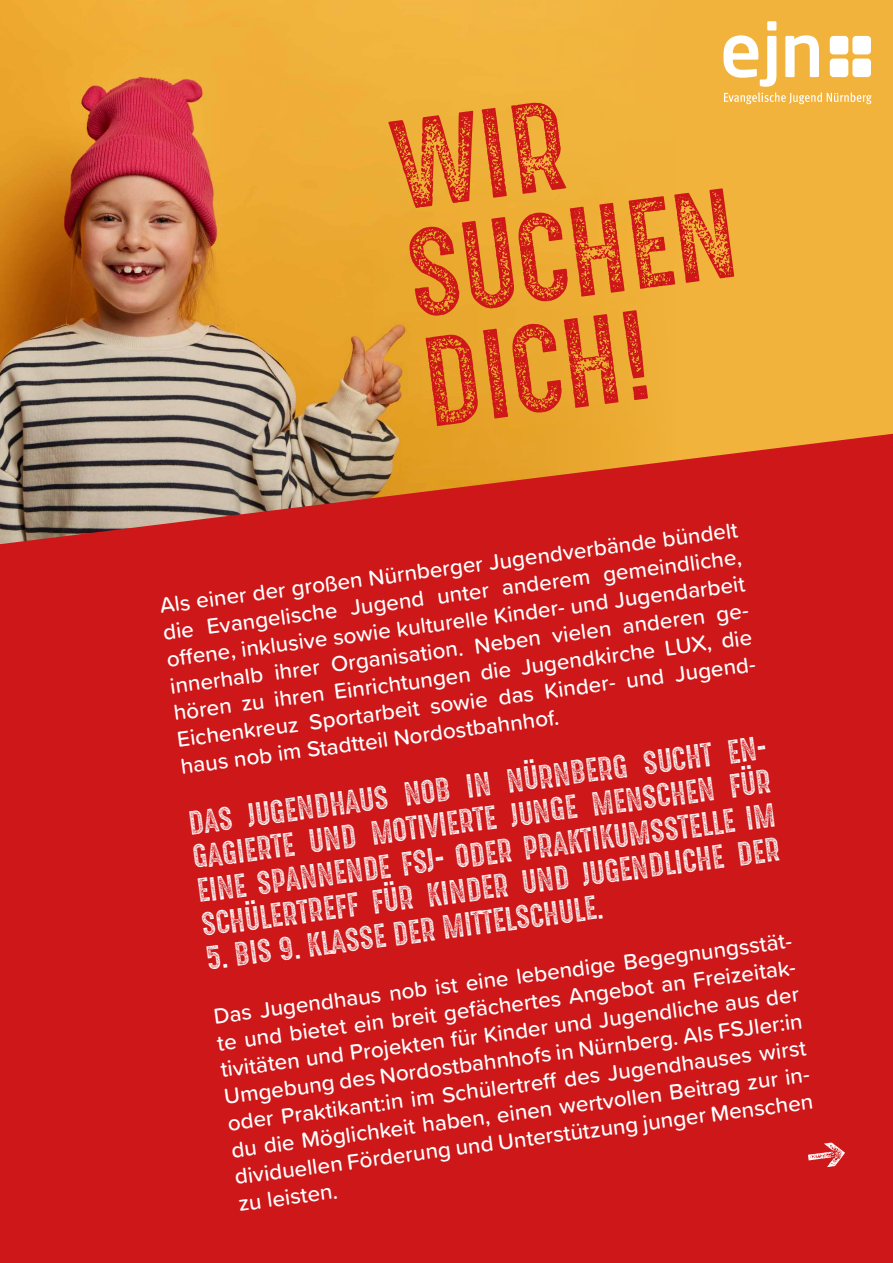
<style>
.page{position:relative;width:893px;height:1263px;background:#fff}
.page>*{position:absolute;margin:0;border:0;box-sizing:border-box;transform-origin:0 0}
.t1{font:108px/109.5px "Gotcha Gothic Stamp";color:#cd1719}
.t2{font:28.5px/34.2px "Gotcha Gothic Stamp";color:#fff}
.t3{font:500 22.5px/26.8px "Proxima Soft";color:#fff}
</style>
<div class="page">
<div style="left:674px;top:0;width:219px;height:434px;background:#f1b33c"></div>
<img style="left:0;top:0;width:674px;height:434px">
<div style="left:0;top:434px;width:893px;height:829px;background:#cd1719"></div>
<div style="left:767px;top:21px;width:9px;height:10px;background:#fff"></div>
<svg style="left:723px;top:35px;width:149px;height:69px"></svg>
<svg style="left:807px;top:1140px;width:40px;height:29px"></svg>
<h1 class="t1" style="left:383px;top:113px;width:334px;rotate:-8deg">WIR<br>SUCHEN<br>DICH!</h1>
<p class="t3" style="left:157px;top:594px;width:590px;rotate:-8deg">Als einer der großen Nürnberger Jugendverbände bündelt die Evangelische Jugend unter anderem gemeindliche, off ene, inklusive sowie kulturelle Kinder- und Jugendarbeit innerhalb ihrer Organisation. Neben vielen anderen ge&shy;hören zu ihren Einrichtungen die Jugendkirche LUX, die Eichenkreuz Sportarbeit sowie das Kinder- und Jugend&shy;haus nob im Stadtteil Nordostbahnhof.</p>
<p class="t2" style="left:186px;top:803px;width:589px;rotate:-7deg">DAS JUGENDHAUS NOB IN NÜRNBERG SUCHT EN-GAGIERTE UND MOTIVIERTE JUNGE MENSCHEN FÜR EINE SPANNENDE FSJ- ODER PRAKTIKUMSSTELLE IM SCHÜLERTREFF FÜR KINDER UND JUGENDLICHE DER</p>
<p class="t2" style="left:204px;top:940px;width:401px;rotate:-7deg">5. BIS 9. KLASSE DER MITTELSCHULE.</p>
<p class="t3" style="left:211px;top:1005px;width:590px;rotate:-8deg">Das Jugendhaus nob ist eine lebendige Begegnungsstät&shy;te und bietet ein breit gefächertes Angebot an Freizeitak&shy;tivitäten und Projekten für Kinder und Jugendliche aus der Umgebung des Nordostbahnhofs in Nürnberg. Als FSJler:in oder Praktikant:in im Schülertreff des Jugendhauses wirst du die Möglichkeit haben, einen wertvollen Beitrag zur in&shy;dividuellen Förderung und Unterstützung junger Menschen</p>
<p class="t3" style="left:236px;top:1190px;width:102px;rotate:-8deg">zu leisten.</p>
</div>
